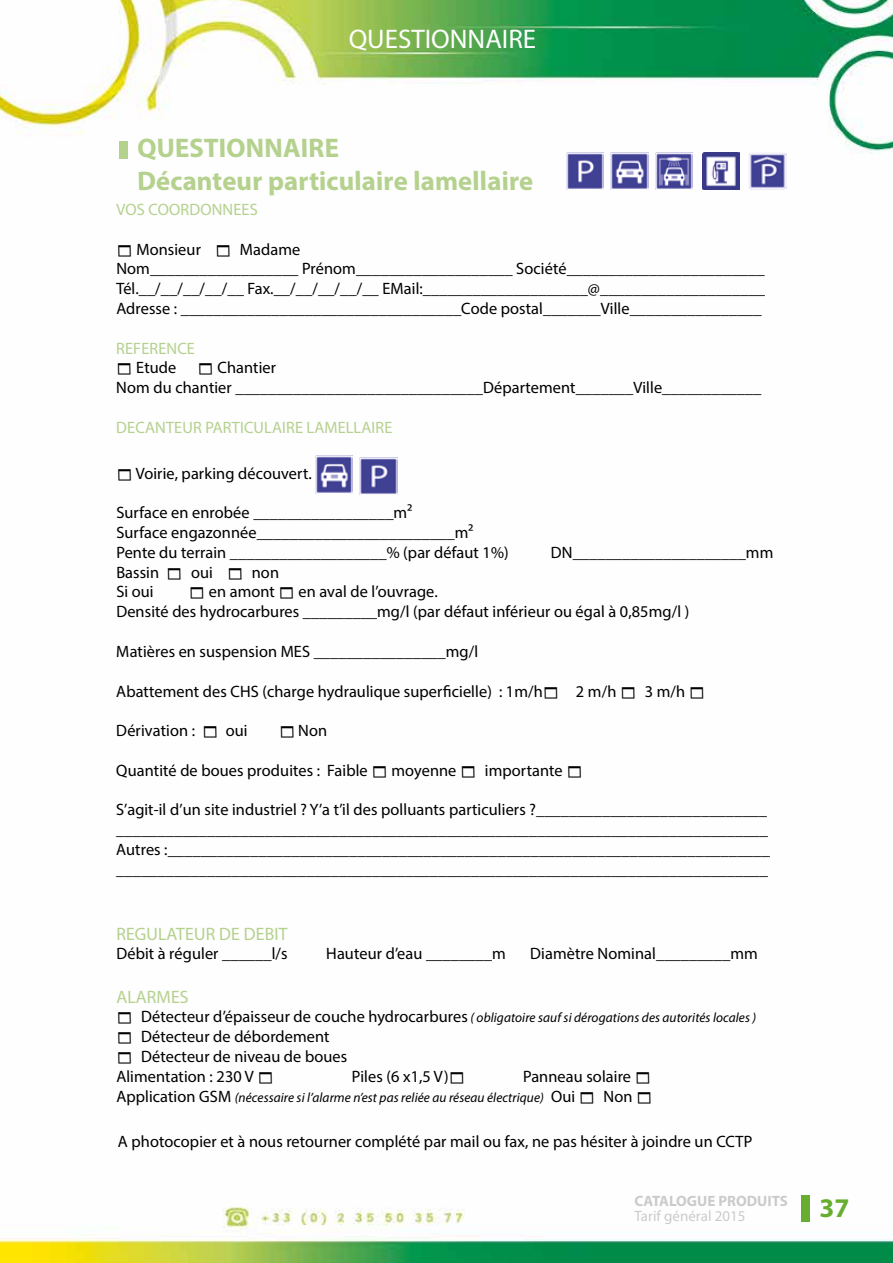
<style>
.page{position:relative;width:893px;height:1263px;background:#fff}
.page>*{position:absolute;margin:0;border:0;box-sizing:border-box;transform-origin:0 0}
.t1{font:700 27px/32.4px "Myriad Pro";color:#b5d18e}
.t2{font:27px "Myriad Pro";color:#fff}
.t3{font:700 27px "Myriad Pro";color:#67ad2f}
.t4{font:18px "Myriad Pro";color:#b5d18e}
.t5{font:16.5px/19.8px "Myriad Pro";letter-spacing:-.005em;color:#000}
.t6{font:16.5px "Myriad Pro";color:#b5d18e}
.t7{font:700 15px "Myriad Pro";color:#cbcbcb}
.t8{font:15px "Myriad Pro";color:#cbcbcb}
.t9{font:italic 13.5px "Myriad Pro";color:#000}
.s1{font-style:normal;font-size:16.5px}
</style>
<div class="page">
<img style="left:0;top:0;width:893px;height:1263px">
<img style="left:315px;top:456px;width:38px;height:37px">
<img style="left:360px;top:457px;width:37px;height:38px">
<div style="left:120px;top:141px;width:8px;height:18px;background:#b5d18e"></div>
<img style="left:566px;top:152px;width:38px;height:38px">
<img style="left:611px;top:152px;width:37px;height:38px">
<img style="left:655px;top:152px;width:38px;height:38px">
<img style="left:702px;top:152px;width:37px;height:38px">
<img style="left:749px;top:152px;width:37px;height:38px">
<div style="left:801px;top:1195px;width:9px;height:26px;background:#67ad2f"></div>
<svg style="left:118px;top:245px;width:13px;height:11px"></svg>
<svg style="left:217px;top:245px;width:13px;height:11px"></svg>
<svg style="left:118px;top:363px;width:13px;height:12px"></svg>
<svg style="left:199px;top:363px;width:13px;height:12px"></svg>
<svg style="left:118px;top:469px;width:13px;height:11px"></svg>
<svg style="left:168px;top:568px;width:13px;height:11px"></svg>
<svg style="left:229px;top:568px;width:13px;height:11px"></svg>
<svg style="left:191px;top:587px;width:12px;height:12px"></svg>
<svg style="left:280px;top:587px;width:13px;height:12px"></svg>
<svg style="left:545px;top:686px;width:12px;height:12px"></svg>
<svg style="left:622px;top:686px;width:12px;height:12px"></svg>
<svg style="left:691px;top:686px;width:12px;height:12px"></svg>
<svg style="left:204px;top:726px;width:13px;height:12px"></svg>
<svg style="left:281px;top:726px;width:13px;height:12px"></svg>
<svg style="left:373px;top:766px;width:13px;height:11px"></svg>
<svg style="left:462px;top:766px;width:13px;height:11px"></svg>
<svg style="left:568px;top:766px;width:13px;height:11px"></svg>
<svg style="left:118px;top:1012px;width:13px;height:12px"></svg>
<svg style="left:118px;top:1032px;width:13px;height:12px"></svg>
<svg style="left:118px;top:1052px;width:13px;height:11px"></svg>
<svg style="left:259px;top:1072px;width:13px;height:11px"></svg>
<svg style="left:451px;top:1072px;width:12px;height:11px"></svg>
<svg style="left:637px;top:1072px;width:12px;height:11px"></svg>
<svg style="left:581px;top:1091px;width:12px;height:12px"></svg>
<svg style="left:638px;top:1091px;width:13px;height:12px"></svg>
<h1 class="t2" style="left:349px;top:22px;width:189px">QUESTIONNAIRE</h1>
<h1 class="t1" style="left:137px;top:131px;width:398px">QUESTIONNAIRE<br>Décanteur particulaire lamellaire</h1>
<p class="t6" style="left:116px;top:199px;width:143px">VOS COORDONNEES</p>
<p class="t5" style="left:136px;top:239px;width:67px">Monsieur</p>
<p class="t5" style="left:116px;top:239px;width:650px;text-indent:123px">Madame<br>Nom__________________ Prénom___________________ Société________________________ Tél.__/__/__/__/__ Fax.__/__/__/__/__ EMail:____________________@____________________ Adresse : __________________________________Code postal_______Ville________________</p>
<p class="t6" style="left:116px;top:338px;width:81px">REFERENCE</p>
<p class="t5" style="left:136px;top:358px;width:42px">Etude</p>
<p class="t5" style="left:116px;top:358px;width:646px;text-indent:101px">Chantier<br>Nom du chantier ______________________________Département_______Ville____________</p>
<p class="t6" style="left:116px;top:417px;width:278px">DECANTEUR PARTICULAIRE LAMELLAIRE</p>
<p class="t5" style="left:136px;top:463px;width:178px">Voirie, parking découvert.</p>
<p class="t5" style="left:116px;top:503px;width:394px">Surface en enrobée _________________m²<br>Surface engazonnée________________________m²<br>Pente du terrain ___________________% (par défaut 1%)</p>
<p class="t5" style="left:551px;top:542px;width:224px">DN_____________________mm</p>
<p class="t5" style="left:116px;top:562px;width:45px">Bassin</p>
<p class="t5" style="left:191px;top:562px;width:24px">oui</p>
<p class="t5" style="left:252px;top:562px;width:29px">non</p>
<p class="t5" style="left:116px;top:582px;width:39px">Si oui</p>
<p class="t5" style="left:209px;top:582px;width:68px">en amont</p>
<p class="t5" style="left:116px;top:582px;width:575px;text-indent:182px">en aval de l’ouvrage.<br>Densité des hydrocarbures _________mg/l (par défaut inférieur ou égal à 0,85mg/l )</p>
<p class="t5" style="left:116px;top:641px;width:364px">Matières en suspension MES ________________mg/l</p>
<p class="t5" style="left:116px;top:681px;width:428px">Abattement des CHS (charge hydraulique superficielle) : 1m/h</p>
<p class="t5" style="left:576px;top:681px;width:42px">2 m/h</p>
<p class="t5" style="left:645px;top:681px;width:42px">3 m/h</p>
<p class="t5" style="left:116px;top:720px;width:81px">Dérivation :</p>
<p class="t5" style="left:226px;top:720px;width:24px">oui</p>
<p class="t5" style="left:298px;top:720px;width:31px">Non</p>
<p class="t5" style="left:116px;top:760px;width:253px">Quantité de boues produites : Faible</p>
<p class="t5" style="left:391px;top:760px;width:67px">moyenne</p>
<p class="t5" style="left:485px;top:760px;width:80px">importante</p>
<p class="t5" style="left:116px;top:800px;width:655px">S’agit-il d’un site industriel ? Y’a t’il des polluants particuliers ?____________________________ _______________________________________________________________________________ Autres :_________________________________________________________________________ _______________________________________________________________________________</p>
<p class="t4" style="left:116px;top:922px;width:173px">REGULATEUR DE DEBIT</p>
<p class="t5" style="left:116px;top:944px;width:173px">Débit à réguler ______l/s</p>
<p class="t5" style="left:326px;top:944px;width:181px">Hauteur d’eau ________m</p>
<p class="t5" style="left:530px;top:944px;width:229px">Diamètre Nominal_________mm</p>
<p class="t4" style="left:116px;top:985px;width:74px">ALARMES</p>
<p class="t9" style="left:141px;top:1009px;width:617px"><span class="s1">Détecteur d’épaisseur de couche hydrocarbures</span> ( obligatoire sauf si dérogations des autorités locales )</p>
<p class="t5" style="left:141px;top:1026px;width:190px">Détecteur de débordement</p>
<p class="t5" style="left:141px;top:1046px;width:208px">Détecteur de niveau de boues</p>
<p class="t5" style="left:116px;top:1066px;width:139px">Alimentation : 230 V</p>
<p class="t5" style="left:352px;top:1066px;width:99px">Piles (6 x1,5 V)</p>
<p class="t5" style="left:523px;top:1066px;width:110px">Panneau solaire</p>
<p class="t9" style="left:116px;top:1089px;width:461px"><span class="s1">Application GSM</span> (nécessaire si l’alarme n’est pas reliée au réseau électrique) <span class="s1">Oui</span></p>
<p class="t5" style="left:604px;top:1086px;width:31px">Non</p>
<p class="t5" style="left:118px;top:1131px;width:636px">A photocopier et à nous retourner complété par mail ou fax, ne pas hésiter à joindre un CCTP</p>
<p class="t7" style="left:634px;top:1191px;width:155px">CATALOGUE PRODUITS</p>
<p class="t8" style="left:634px;top:1207px;width:113px">Tarif général 2015</p>
<h1 class="t3" style="left:820px;top:1190px;width:31px">37</h1>
</div>
